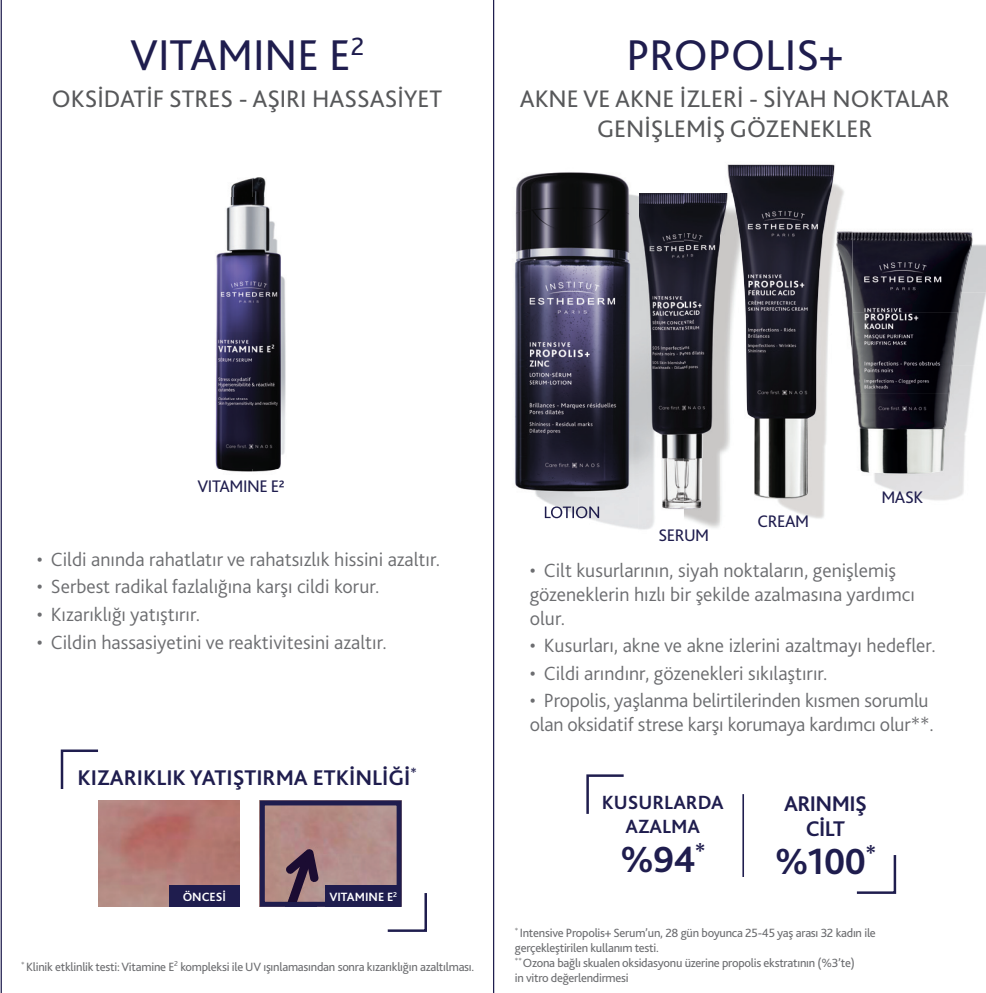
<style>
.page{position:relative;width:986px;height:993px;background:#fff}
.page>*{position:absolute;margin:0;border:0;box-sizing:border-box;transform-origin:0 0}
.t1{font:45px "Bliss 2";color:#1f1d4e}
.t2{font:700 38px "Bliss 2";color:#1f1d4e}
.t3{font:25px/30px "Bliss 2";color:#57585a;text-align:center}
.t4{font:700 22.25px "Bliss 2";color:#1f1d4e}
.t5{font:700 22.25px/25px "Bliss 2";letter-spacing:-.025em;color:#1f1d4e;text-align:center}
.t6{font:300 20px/24px "Bliss 2";color:#6c6d70}
.t7{font:700 20px/24px "Bliss 2";color:#1f1d4e;text-align:center}
.t8{font:17.5px "Bliss 2";letter-spacing:-.025em;color:#1f1d4e}
.t9{font:12.5px/15px "Bliss 2";letter-spacing:-.02em;color:#6c6d70}
.t10{font:700 12.5px "Bliss 2";color:#fff}
</style>
<div class="page">
<hr style="left:493px;top:0;width:1px;height:992px;background:#1f1d4e">
<hr style="left:1px;top:0;width:1px;height:992px;background:#1f1d4e">
<img style="left:231px;top:177px;width:35px;height:20px">
<img style="left:217px;top:468px;width:63px;height:4px">
<img style="left:215px;top:197px;width:71px;height:271px">
<img style="left:834px;top:227px;width:151px;height:274px">
<img style="left:852px;top:232px;width:118px;height:81px">
<img style="left:852px;top:312px;width:105px;height:81px">
<img style="left:855px;top:393px;width:93px;height:80px">
<img style="left:683px;top:193px;width:37px;height:335px">
<img style="left:727px;top:164px;width:117px;height:63px">
<img style="left:777px;top:452px;width:75px;height:67px">
<img style="left:835px;top:232px;width:17px;height:128px">
<img style="left:720px;top:193px;width:8px;height:329px">
<img style="left:728px;top:165px;width:106px;height:335px">
<img style="left:637px;top:193px;width:46px;height:337px">
<img style="left:537px;top:496px;width:58px;height:25px">
<img style="left:595px;top:496px;width:42px;height:33px">
<img style="left:544px;top:506px;width:55px;height:12px">
<img style="left:515px;top:172px;width:122px;height:324px">
<img style="left:98px;top:800px;width:142px;height:106px">
<img style="left:266px;top:806px;width:129px;height:94px">
<div style="left:260px;top:800px;width:141px;height:106px;border:5px solid #1f1d4e"></div>
<div style="left:169px;top:885px;width:71px;height:21px;background:#1f1d4e"></div>
<div style="left:325px;top:885px;width:76px;height:21px;background:#1f1d4e"></div>
<svg style="left:60px;top:749px;width:39px;height:40px"></svg>
<svg style="left:385px;top:890px;width:42px;height:42px"></svg>
<hr style="left:742px;top:793px;width:1px;height:83px;background:#1f1d4e">
<svg style="left:586px;top:774px;width:38px;height:40px"></svg>
<svg style="left:856px;top:855px;width:41px;height:39px"></svg>
<svg style="left:280px;top:847px;width:38px;height:60px;background:#765966"></svg>
<div style="left:285px;top:901px;width:32px;height:5px;background:#1f1d4e"></div>
<h1 class="t1" style="left:130px;top:27px;width:235px">VITAMINE E<sup>2</sup></h1>
<p class="t3" style="left:52px;top:83px;width:391px">OKSİDATİF STRES - AŞIRI HASSASİYET</p>
<h1 class="t1" style="left:626px;top:27px;width:218px">PROPOLIS+</h1>
<p class="t3" style="left:519px;top:83px;width:431px">AKNE VE AKNE İZLERİ - SİYAH NOKTALAR<br>GENİŞLEMİŞ GÖZENEKLER</p>
<p class="t8" style="left:197px;top:475px;width:89px">VITAMINE E2</p>
<p class="t6" style="left:37px;top:547px;width:405px">• Cildi anında rahatlatır ve rahatsızlık hissini azaltır.</p>
<p class="t6" style="left:37px;top:574px;width:344px">• Serbest radikal fazlalığına karşı cildi korur.</p>
<p class="t6" style="left:37px;top:602px;width:165px">• Kızarıklığı yatıştırır.</p>
<p class="t6" style="left:37px;top:629px;width:351px">• Cildin hassasiyetini ve reaktivitesini azaltır.</p>
<p class="t4" style="left:77px;top:763px;width:340px">KIZARIKLIK YATIŞTIRMA ETKİNLİĞİ<sup>*</sup></p>
<p class="t10" style="left:183px;top:888px;width:45px">ÖNCESİ</p>
<p class="t10" style="left:329px;top:888px;width:69px">VITAMINE E<sup>2</sup></p>
<p class="t9" style="left:21px;top:959px;width:454px"><sup>*</sup> Klinik etklinlik testi: Vitamine E<sup>2</sup> kompleksi ile UV ışınlamasından sonra kızarıklığın azaltılması.</p>
<p class="t8" style="left:658px;top:524px;width:52px">SERUM</p>
<p class="t8" style="left:757px;top:510px;width:53px">CREAM</p>
<p class="t8" style="left:881px;top:485px;width:43px">MASK</p>
<p class="t6" style="left:529px;top:557px;width:386px">• Cilt kusurlarının, siyah noktaların, genişlemiş gözeneklerin hızlı bir şekilde azalmasına yardımcı olur.</p>
<p class="t6" style="left:529px;top:633px;width:407px">• Kusurları, akne ve akne izlerini azaltmayı hedefler.</p>
<p class="t6" style="left:529px;top:660px;width:299px">• Cildi arındınr, gözenekleri sıkılaştırır.</p>
<p class="t6" style="left:529px;top:688px;width:405px">• Propolis, yaşlanma belirtilerinden kısmen sorumlu olan oksidatif strese karşı korumaya kardımcı olur**.</p>
<p class="t7" style="left:601px;top:790px;width:123px">KUSURLARDA<br>AZALMA</p>
<h2 class="t2" style="left:620px;top:835px;width:87px">%94<sup>*</sup></h2>
<p class="t5" style="left:783px;top:790px;width:84px">ARINMIŞ<br>CİLT</p>
<h2 class="t2" style="left:774px;top:837px;width:103px">%100<sup>*</sup></h2>
<p class="t9" style="left:514px;top:924px;width:362px"><sup>*</sup> Intensive Propolis+ Serum’un, 28 gün boyunca 25-45 yaş arası 32 kadın ile gerçekleştirilen kullanım testi.<br><sup>**</sup> Ozona bağlı skualen oksidasyonu üzerine propolis ekstratının (%3’te)<br>in vitro değerlendirmesi</p>
</div>
